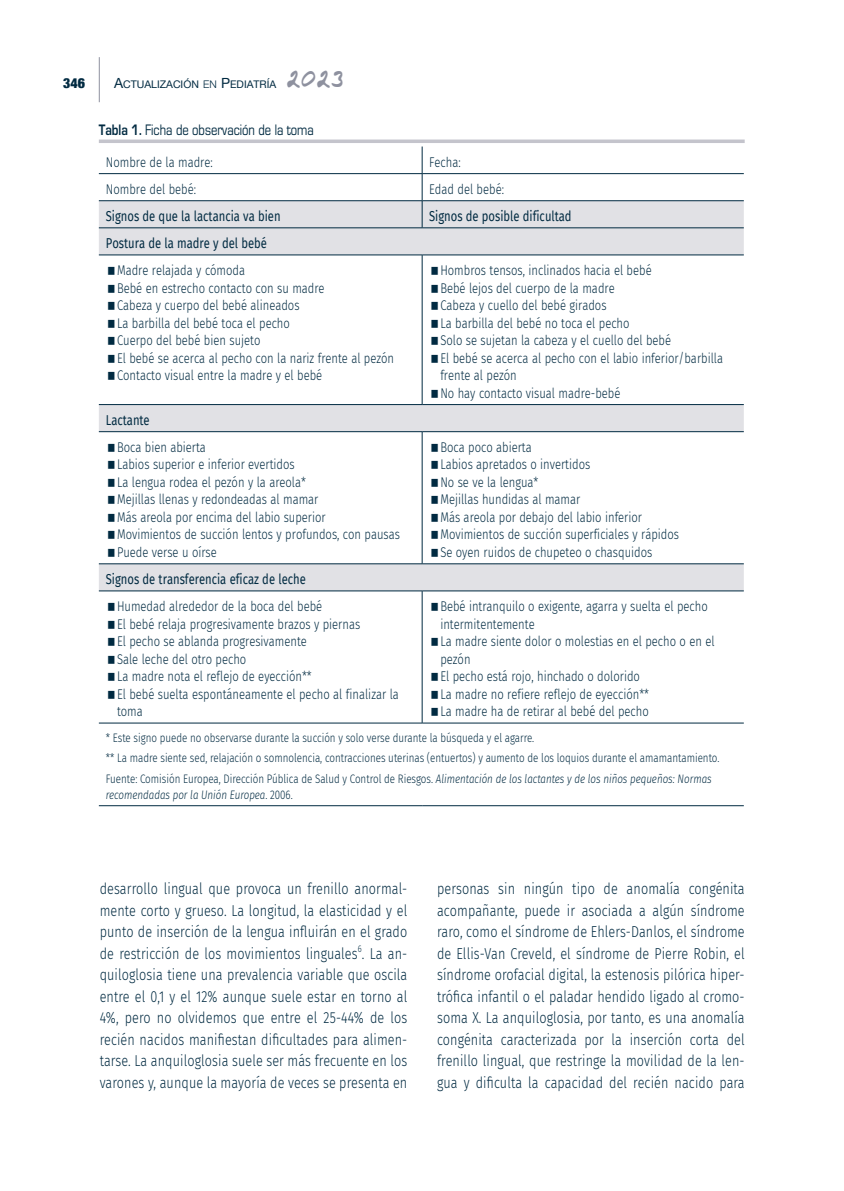
<style>
.page{position:relative;width:844px;height:1191px;background:#fff}
.page>*{position:absolute;margin:0;border:0;box-sizing:border-box;transform-origin:0 0}
.t1{font:26.25px "Cobb";color:#8e919f;scale:.8 1}
.t2{font:300 15.75px/21.5px "Fira Sans";letter-spacing:.01em;color:#002a41;text-align:justify;scale:.8 1}
.t3{font:15.75px "Eurostile";color:#002a41;scale:.8 1}
.t4{font:300 14px/17.5px "Fira Sans";color:#002a41;scale:.8 1}
.t5{font:14px "Fira Sans";color:#002a41;scale:.8 1}
.t6{font:900 condensed 14px "Helvetica Neue";color:#002a41}
.t7{font:300 12.25px/20.7px "Fira Sans";color:#002a41;scale:.8 1}
.t8{font:italic 300 12.25px "Fira Sans";color:#002a41;scale:.8 1}
.t9{font:10.5px "Helvetica Neue";color:#002a41}
.s1{font-size:14px}
.s2{font-weight:300}
.s3{font-weight:700}
.s4{font-style:italic}
.s5{font-style:normal}
</style>
<div class="page">
<hr style="left:99px;top:57px;width:1px;height:45px;background:#8e919f">
<svg style="left:99px;top:139px;width:645px;height:4px;fill:#c4c4cc"></svg>
<svg style="left:99px;top:201px;width:644px;height:389px"></svg>
<hr style="left:99px;top:173px;width:323px;height:1px;background:#002a41">
<hr style="left:422px;top:173px;width:321px;height:1px;background:#002a41">
<hr style="left:99px;top:200px;width:323px;height:1px;background:#002a41">
<hr style="left:422px;top:200px;width:321px;height:1px;background:#002a41">
<svg style="left:422px;top:146px;width:1px;height:81px"></svg>
<hr style="left:99px;top:227px;width:323px;height:1px;background:#002a41">
<hr style="left:422px;top:227px;width:321px;height:1px;background:#002a41">
<hr style="left:99px;top:255px;width:323px;height:1px;background:#002a41">
<hr style="left:422px;top:255px;width:321px;height:1px;background:#002a41">
<hr style="left:422px;top:255px;width:1px;height:149px;background:#002a41">
<hr style="left:99px;top:404px;width:323px;height:1px;background:#002a41">
<hr style="left:422px;top:404px;width:321px;height:1px;background:#002a41">
<hr style="left:99px;top:431px;width:323px;height:1px;background:#002a41">
<hr style="left:422px;top:431px;width:321px;height:1px;background:#002a41">
<hr style="left:422px;top:432px;width:1px;height:131px;background:#002a41">
<hr style="left:99px;top:563px;width:323px;height:1px;background:#002a41">
<hr style="left:422px;top:563px;width:321px;height:1px;background:#002a41">
<hr style="left:99px;top:590px;width:323px;height:1px;background:#002a41">
<hr style="left:422px;top:590px;width:321px;height:1px;background:#002a41">
<hr style="left:422px;top:591px;width:1px;height:132px;background:#002a41">
<hr style="left:99px;top:722px;width:323px;height:1px;background:#002a41">
<hr style="left:422px;top:722px;width:321px;height:1px;background:#002a41">
<hr style="left:99px;top:805px;width:323px;height:1px;background:#002a41">
<hr style="left:422px;top:805px;width:321px;height:1px;background:#002a41">
<svg style="left:108px;top:267px;width:15px;height:9px"></svg>
<svg style="left:108px;top:284px;width:15px;height:9px"></svg>
<svg style="left:108px;top:302px;width:15px;height:9px"></svg>
<svg style="left:108px;top:319px;width:15px;height:9px"></svg>
<svg style="left:108px;top:337px;width:15px;height:9px"></svg>
<svg style="left:108px;top:354px;width:15px;height:9px"></svg>
<svg style="left:108px;top:372px;width:15px;height:9px"></svg>
<svg style="left:431px;top:267px;width:15px;height:9px"></svg>
<svg style="left:431px;top:284px;width:15px;height:9px"></svg>
<svg style="left:431px;top:302px;width:15px;height:9px"></svg>
<svg style="left:431px;top:319px;width:15px;height:9px"></svg>
<svg style="left:431px;top:337px;width:15px;height:9px"></svg>
<svg style="left:431px;top:354px;width:15px;height:9px"></svg>
<svg style="left:431px;top:389px;width:15px;height:9px"></svg>
<svg style="left:108px;top:443px;width:15px;height:10px"></svg>
<svg style="left:108px;top:461px;width:15px;height:9px"></svg>
<svg style="left:108px;top:478px;width:15px;height:10px"></svg>
<svg style="left:108px;top:496px;width:15px;height:9px"></svg>
<svg style="left:108px;top:513px;width:15px;height:10px"></svg>
<svg style="left:108px;top:531px;width:15px;height:9px"></svg>
<svg style="left:108px;top:548px;width:15px;height:10px"></svg>
<svg style="left:431px;top:443px;width:15px;height:10px"></svg>
<svg style="left:431px;top:461px;width:15px;height:9px"></svg>
<svg style="left:431px;top:478px;width:15px;height:10px"></svg>
<svg style="left:431px;top:496px;width:15px;height:9px"></svg>
<svg style="left:431px;top:513px;width:15px;height:10px"></svg>
<svg style="left:431px;top:531px;width:15px;height:9px"></svg>
<svg style="left:431px;top:548px;width:15px;height:10px"></svg>
<p class="t6" style="left:63px;top:72px;width:23px">346</p>
<p class="t9" style="left:114px;top:77px;width:164px"><span class="s1">A</span>CTUALIZACIÓN <span class="s2">en</span> <span class="s1">P</span>EDIATRÍA</p>
<h1 class="t1" style="left:285px;top:63px;width:73px">2023</h1>
<p class="t3" style="left:99px;top:119px;width:270px"><span class="s3">Tabla 1.</span> Ficha de observación de la toma</p>
<p class="t4" style="left:106px;top:153px;width:135px">Nombre de la madre:</p>
<p class="t4" style="left:429px;top:153px;width:41px">Fecha:</p>
<p class="t4" style="left:106px;top:180px;width:114px">Nombre del bebé:</p>
<p class="t4" style="left:429px;top:180px;width:95px">Edad del bebé:</p>
<p class="t5" style="left:106px;top:205px;width:220px">Signos de que la lactancia va bien</p>
<p class="t5" style="left:429px;top:205px;width:179px">Signos de posible dificultad</p>
<p class="t5" style="left:106px;top:232px;width:203px">Postura de la madre y del bebé</p>
<p class="t4" style="left:117px;top:261px;width:348px">Madre relajada y cómoda<br>Bebé en estrecho contacto con su madre<br>Cabeza y cuerpo del bebé alineados<br>La barbilla del bebé toca el pecho<br>Cuerpo del bebé bien sujeto<br>El bebé se acerca al pecho con la nariz frente al pezón Contacto visual entre la madre y el bebé</p>
<p class="t4" style="left:440px;top:261px;width:355px">Hombros tensos, inclinados hacia el bebé<br>Bebé lejos del cuerpo de la madre<br>Cabeza y cuello del bebé girados<br>La barbilla del bebé no toca el pecho<br>Solo se sujetan la cabeza y el cuello del bebé<br>El bebé se acerca al pecho con el labio inferior/barbilla frente al pezón<br>No hay contacto visual madre-bebé</p>
<p class="t5" style="left:106px;top:409px;width:56px">Lactante</p>
<p class="t4" style="left:117px;top:438px;width:355px">Boca bien abierta<br>Labios superior e inferior evertidos<br>La lengua rodea el pezón y la areola*<br>Mejillas llenas y redondeadas al mamar<br>Más areola por encima del labio superior<br>Movimientos de succión lentos y profundos, con pausas Puede verse u oírse</p>
<p class="t4" style="left:440px;top:438px;width:300px">Boca poco abierta<br>Labios apretados o invertidos<br>No se ve la lengua*<br>Mejillas hundidas al mamar<br>Más areola por debajo del labio inferior<br>Movimientos de succión superficiales y rápidos<br>Se oyen ruidos de chupeteo o chasquidos</p>
<p class="t5" style="left:106px;top:568px;width:251px">Signos de transferencia eficaz de leche</p>
<p class="t4" style="left:117px;top:597px;width:353px">Humedad alrededor de la boca del bebé<br>El bebé relaja progresivamente brazos y piernas<br>El pecho se ablanda progresivamente<br>Sale leche del otro pecho<br>La madre nota el reflejo de eyección**<br>El bebé suelta espontáneamente el pecho al finalizar la toma</p>
<p class="t4" style="left:440px;top:597px;width:344px">Bebé intranquilo o exigente, agarra y suelta el pecho intermitentemente<br>La madre siente dolor o molestias en el pecho o en el pezón<br>El pecho está rojo, hinchado o dolorido<br>La madre no refiere reflejo de eyección**<br>La madre ha de retirar al bebé del pecho</p>
<p class="t7" style="left:106px;top:727px;width:768px">* Este signo puede no observarse durante la succión y solo verse durante la búsqueda y el agarre.<br>** La madre siente sed, relajación o somnolencia, contracciones uterinas (entuertos) y aumento de los loquios durante el amamantamiento.<br>Fuente: Comisión Europea, Dirección Pública de Salud y Control de Riesgos. <span class="s4">Alimentación de los lactantes y de los niños pequeños: Normas</span></p>
<p class="t8" style="left:106px;top:786px;width:235px">recomendadas por la Unión Europea<span class="s5">. 2006.</span></p>
<p class="t2" style="left:100px;top:877px;width:386px">desarrollo lingual que provoca un frenillo anormal&shy;mente corto y grueso. La longitud, la elasticidad y el punto de inserción de la lengua influirán en el grado de restricción de los movimientos linguales<sup>6</sup>. La an&shy;quiloglosia tiene una prevalencia variable que oscila entre el 0,1 y el 12% aunque suele estar en torno al 4%, pero no olvidemos que entre el 25-44% de los recién nacidos manifiestan dificultades para alimen&shy;tarse. La anquiloglosia suele ser más frecuente en los varones y, aunque la mayoría de veces se presenta en</p>
<p class="t2" style="left:437px;top:877px;width:386px">personas sin ningún tipo de anomalía congénita acompañante, puede ir asociada a algún síndrome raro, como el síndrome de Ehlers-Danlos, el síndrome de Ellis-Van Creveld, el síndrome de Pierre Robin, el síndrome orofacial digital, la estenosis pilórica hiper&shy;trófica infantil o el paladar hendido ligado al cromo&shy;soma X. La anquiloglosia, por tanto, es una anomalía congénita caracterizada por la inserción corta del frenillo lingual, que restringe la movilidad de la len&shy;gua y dificulta la capacidad del recién nacido para</p>
</div>
